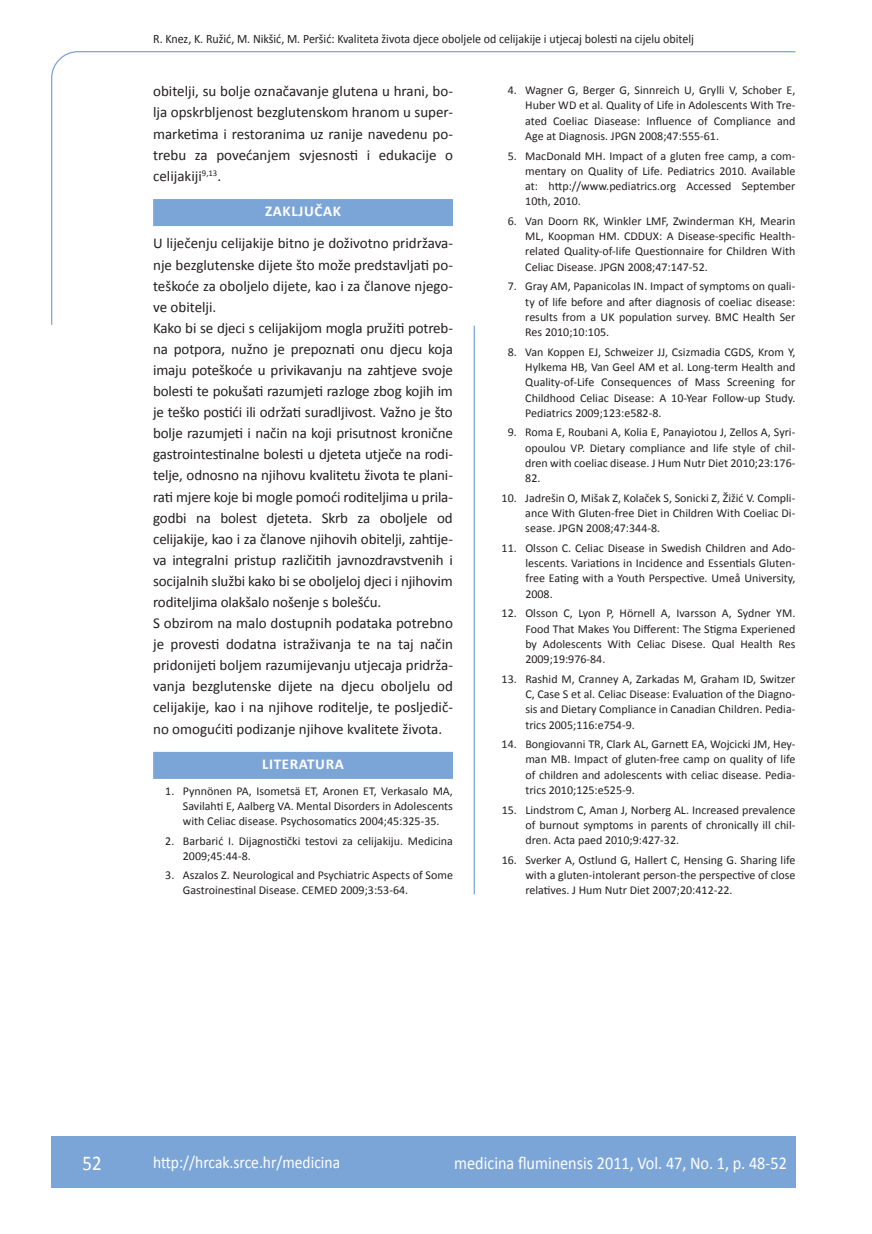
<style>
.page{position:relative;width:872px;height:1234px;background:#fff}
.page>*{position:absolute;margin:0;border:0;box-sizing:border-box;transform-origin:0 0}
.t1{font:21px "Calibri";color:#fff;scale:.9 1}
.t2{font:18px "Calibri";color:#fff;scale:.9 1}
.t3{font:17.25px "Calibri";color:#fff;scale:.9 1}
.t4{font:15px/21.1px "Calibri";letter-spacing:-.01em;color:#231f20;text-align:justify}
.t5{font:700 15px "Calibri";letter-spacing:.04em;color:#fff}
.t6{font:12.75px "Calibri";color:#231f20;scale:.94 1}
.t7{font:12px/15.3px "Calibri";color:#231f20;text-align:justify}
.s1{font-style:italic}
</style>
<div class="page">
<svg style="left:51px;top:51px;width:745px;height:274px"></svg>
<hr style="left:473px;top:325px;width:2px;height:569px;background:#7ca5d7">
<div style="left:51px;top:1135px;width:744px;height:51px;background:#7ca5d7"></div>
<div style="left:153px;top:199px;width:300px;height:27px;background:#7ca5d7"></div>
<div style="left:153px;top:751px;width:300px;height:27px;background:#7ca5d7"></div>
<p class="t6" style="left:153px;top:30px;width:577px">R. Knez, K. Ružić, M. Nikšić, M. Peršić: Kvaliteta života djece oboljele od celijakije i utjecaj bolesti na cijelu obitelj</p>
<p class="t4" style="left:153px;top:80px;width:301px">obitelji, su bolje označavanje glutena u hrani, bo&shy;lja opskrbljenost bezglutenskom hranom u super&shy;marketima i restoranima uz ranije navedenu po&shy;trebu za povećanjem svjesnosti i edukacije o celijakiji<sup>9,13</sup>.</p>
<p class="t5" style="left:265px;top:202px;width:77px">ZAKLJUČAK</p>
<p class="t4" style="left:153px;top:232px;width:301px;text-align:left">U liječenju celijakije bitno je doživotno pridržava&shy;nje bezglutenske dijete što može predstavljati po&shy;teškoće za oboljelo dijete, kao i za članove njego&shy;ve obitelji.<br>Kako bi se djeci s celijakijom mogla pružiti potreb&shy;na potpora, nužno je prepoznati onu djecu koja imaju poteškoće u privikavanju na zahtjeve svoje bolesti te pokušati razumjeti razloge zbog kojih im je teško postići ili održati suradljivost. Važno je što bolje razumjeti i način na koji prisutnost kronične gastrointestinalne bolesti u djeteta utječe na rodi&shy;telje, odnosno na njihovu kvalitetu života te plani&shy;rati mjere koje bi mogle pomoći roditeljima u prila&shy;godbi na bolest djeteta. Skrb za oboljele od celijakije, kao i za članove njihovih obitelji, zahtije&shy;va integralni pristup različitih javnozdravstvenih i socijalnih službi kako bi se oboljeloj djeci i njihovim roditeljima olakšalo nošenje s bolešću.<br>S obzirom na malo dostupnih podataka potrebno je provesti dodatna istraživanja te na taj način pridonijeti boljem razumijevanju utjecaja pridrža&shy;vanja bezglutenske dijete na djecu oboljelu od celijakije, kao i na njihove roditelje, te posljedič&shy;no omogućiti podizanje njihove kvalitete života.</p>
<p class="t5" style="left:262px;top:754px;width:83px">LITERATURA</p>
<p class="t7" style="left:183px;top:783px;width:271px;text-indent:-18px">1. Pynnönen PA, Isometsä ET, Aronen ET, Verkasalo MA, Savilahti E, Aalberg VA. Mental Disorders in Adolescents with Celiac disease. Psychosomatics 2004;45:325-35.</p>
<p class="t7" style="left:183px;top:832px;width:271px;text-indent:-18px">2. Barbarić I. Dijagnostički testovi za celijakiju. Medicina<br>2009;45:44-8.</p>
<p class="t7" style="left:183px;top:866px;width:271px;text-indent:-18px">3. Aszalos Z. Neurological and Psychiatric Aspects of Some<br>Gastroinestinal Disease. CEMED 2009;3:53-64.</p>
<p class="t7" style="left:525px;top:82px;width:271px;text-indent:-18px">4. Wagner G, Berger G, Sinnreich U, Grylli V, Schober E, Huber WD et al. Quality of Life in Adolescents With Tre&shy;ated Coeliac Diasease: Influence of Compliance and Age at Diagnosis. JPGN 2008;47:555-61.</p>
<p class="t7" style="left:525px;top:147px;width:272px;text-indent:-18px">5. MacDonald MH. Impact of a gluten free camp, a com&shy;mentary on Quality of Life. Pediatrics 2010. Available at: http://www.pediatrics.org Accessed September 10th, 2010.</p>
<p class="t7" style="left:525px;top:213px;width:271px;text-indent:-18px">6. Van Doorn RK, Winkler LMF, Zwinderman KH, Mearin ML, Koopman HM. CDDUX: A Disease-specific Health&shy;related Quality-of-life Questionnaire for Children With Celiac Disease. JPGN 2008;47:147-52.</p>
<p class="t7" style="left:525px;top:278px;width:272px;text-indent:-18px">7. Gray AM, Papanicolas IN. Impact of symptoms on quali&shy;ty of life before and after diagnosis of coeliac disease: results from a UK population survey. BMC Health Ser Res 2010;10:105.</p>
<p class="t7" style="left:525px;top:343px;width:271px;text-indent:-18px">8. Van Koppen EJ, Schweizer JJ, Csizmadia CGDS, Krom Y, Hylkema HB, Van Geel AM et al. Long-term Health and Quality-of-Life Consequences of Mass Screening for Childhood Celiac Disease: A 10-Year Follow-up Study.<br>Pediatrics 2009;123:e582-8.</p>
<p class="t7" style="left:525px;top:424px;width:272px;text-indent:-18px">9. Roma E, Roubani A, Kolia E, Panayiotou J, Zellos A, Syri&shy;opoulou VP. Dietary compliance and life style of chil&shy;dren with coeliac disease. J Hum Nutr Diet 2010;23:176- 82.</p>
<p class="t7" style="left:525px;top:489px;width:271px;text-indent:-24px">10. Jadrešin O, Mišak Z, Kolaček S, Sonicki Z, Žižić V. Compli&shy;ance With Gluten-free Diet in Children With Coeliac Di&shy;sease. JPGN 2008;47:344-8.</p>
<p class="t7" style="left:525px;top:539px;width:271px;text-indent:-24px">11. Olsson C. Celiac Disease in Swedish Children and Ado&shy;lescents. Variations in Incidence and Essentials Gluten&shy;free Eating with a Youth Perspective<span class="s1">.</span> Umeå University, 2008.</p>
<p class="t7" style="left:525px;top:605px;width:271px;text-indent:-24px">12. Olsson C, Lyon P, Hörnell A, Ivarsson A, Sydner YM.<br>Food That Makes You Different: The Stigma Experiened by Adolescents With Celiac Disese. Qual Health Res 2009;19:976-84.</p>
<p class="t7" style="left:525px;top:670px;width:271px;text-indent:-24px">13. Rashid M, Cranney A, Zarkadas M, Graham ID, Switzer C, Case S et al. Celiac Disease: Evaluation of the Diagno&shy;sis and Dietary Compliance in Canadian Children. Pedia&shy;trics 2005;116:e754-9.</p>
<p class="t7" style="left:525px;top:735px;width:271px;text-indent:-24px">14. Bongiovanni TR, Clark AL, Garnett EA, Wojcicki JM, Hey&shy;man MB. Impact of gluten-free camp on quality of life of children and adolescents with celiac disease. Pedia&shy;trics 2010;125:e525-9.</p>
<p class="t7" style="left:525px;top:801px;width:272px;text-indent:-24px">15. Lindstrom C, Aman J, Norberg AL. Increased prevalence of burnout symptoms in parents of chronically ill chil&shy;dren. Acta paed 2010;9:427-32.</p>
<p class="t7" style="left:525px;top:851px;width:271px;text-indent:-24px">16. Sverker A, Ostlund G, Hallert C, Hensing G. Sharing life with a gluten-intolerant person-the perspective of close relatives. J Hum Nutr Diet 2007;20:412-22.</p>
<h1 class="t1" style="left:82px;top:1149px;width:23px">52</h1>
<h3 class="t3" style="left:153px;top:1150px;width:209px">http://hrcak.srce.hr/medicina</h3>
<h2 class="t2" style="left:454px;top:1151px;width:371px">medicina fluminensis 2011, Vol. 47, No. 1, p. 48-52</h2>
</div>
